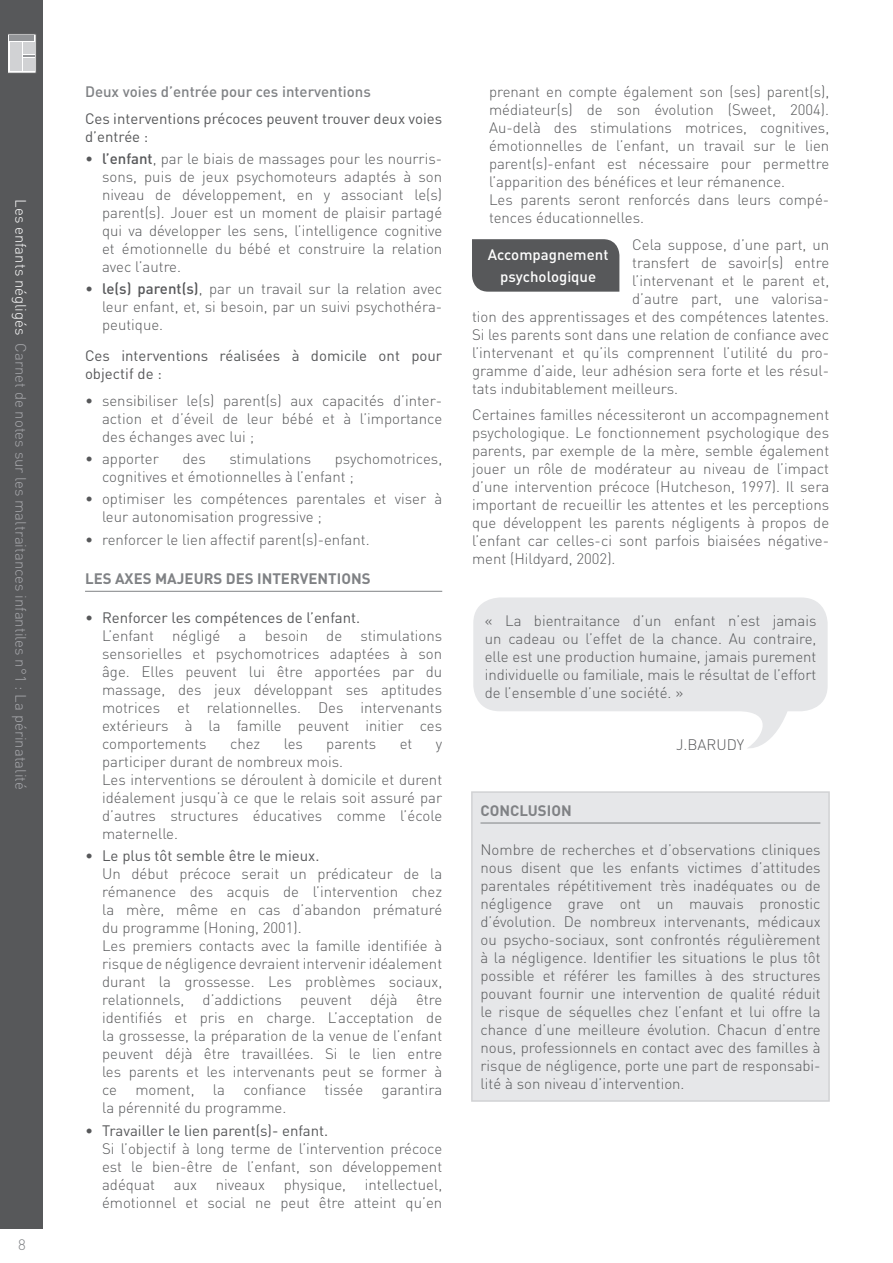
<style>
.page{position:relative;width:893px;height:1263px;background:#fff}
.page>*{position:absolute;margin:0;border:0;box-sizing:border-box;transform-origin:0 0}
.t1{font:300 15px/18px "DIN";color:#57585a;text-align:justify}
.t2{font:15px/18px "DIN";color:#57585a}
.t3{font:300 15px "DIN";color:#a8a9ad}
.t4{font:700 15px "DIN";color:#808285}
.t5{font:500 15px "DIN";color:#808285}
.t6{font:500 15px "DIN";color:#fff}
.t7{font:300 15px "DIN";color:#808285}
.s1{color:#fff}
.s2{font-weight:500}
.s3{font-weight:300}
.s4{font-weight:400}
</style>
<div class="page">
<div style="left:471px;top:791px;width:359px;height:311px;background:#e6e7e9;border:2px solid #d1d2d4"></div>
<svg style="left:473px;top:597px;width:355px;height:151px;fill:#e6e7e9"></svg>
<hr style="left:85px;top:591px;width:357px;height:1px;background:#808285">
<hr style="left:480px;top:823px;width:340px;height:1px;background:#808285">
<div style="left:0;top:0;width:43px;height:1229px;background:#57585a"></div>
<svg style="left:8px;top:34px;width:28px;height:39px"></svg>
<div style="left:10px;top:42px;width:11px;height:29px;background:#d1d2d4"></div>
<div style="left:23px;top:42px;width:12px;height:12px;background:#d1d2d4"></div>
<div style="left:23px;top:58px;width:12px;height:12px;background:#d1d2d4"></div>
<svg style="left:23px;top:55px;width:12px;height:2px"></svg>
<div style="left:9px;top:36px;width:25px;height:5px;background:#939598"></div>
<div style="left:472px;top:239px;width:147px;height:53px;background:#57585a"></div>
<p class="t3" style="left:30px;top:199px;width:592px;rotate:90deg"><span class="s1">Les enfants négligés</span> Carnet de notes sur les maltraitances infantiles n°1 : La périnatalité</p>
<p class="t7" style="left:18px;top:1236px;width:9px">8</p>
<p class="t5" style="left:85px;top:82px;width:287px">Deux voies d’entrée pour ces interventions</p>
<p class="t2" style="left:85px;top:109px;width:359px">Ces interventions précoces peuvent trouver deux voies d’entrée :</p>
<p class="t1" style="left:102px;top:150px;width:342px;text-indent:-17px">• <span class="s2">l’enfant</span>, par le biais de massages pour les nourris&shy;sons, puis de jeux psychomoteurs adaptés à son niveau de développement, en y associant le(s) parent(s). Jouer est un moment de plaisir partagé qui va développer les sens, l’intelligence cognitive et émotionnelle du bébé et construire la relation avec l’autre.</p>
<p class="t1" style="left:102px;top:280px;width:342px;text-indent:-17px">• <span class="s2">le(s) parent(s)</span>, par un travail sur la relation avec leur enfant, et, si besoin, par un suivi psychothéra&shy;peutique.</p>
<p class="t2" style="left:85px;top:346px;width:359px">Ces interventions réalisées à domicile ont pour objectif de :</p>
<p class="t1" style="left:102px;top:391px;width:342px;text-indent:-17px">• sensibiliser le(s) parent(s) aux capacités d’inter&shy;action et d’éveil de leur bébé et à l’importance des échanges avec lui ;</p>
<p class="t1" style="left:85px;top:449px;width:75px">• apporter</p>
<p class="t1" style="left:182px;top:449px;width:25px">des</p>
<p class="t1" style="left:229px;top:449px;width:83px">stimulations</p>
<p class="t1" style="left:102px;top:449px;width:342px;text-indent:233px">psychomotrices, cognitives et émotionnelles à l’enfant ;</p>
<p class="t1" style="left:102px;top:490px;width:342px;text-indent:-17px">• optimiser les compétences parentales et viser à leur autonomisation progressive ;</p>
<p class="t1" style="left:85px;top:530px;width:286px">• renforcer le lien affectif parent(s)-enfant.</p>
<p class="t4" style="left:85px;top:568px;width:287px">LES AXES MAJEURS DES INTERVENTIONS</p>
<p class="t2" style="left:85px;top:608px;width:274px"><span class="s3">•</span> Renforcer les compétences de l’enfant.</p>
<p class="t1" style="left:102px;top:626px;width:342px">L’enfant négligé a besoin de stimulations sensorielles et psychomotrices adaptées à son âge. Elles peuvent lui être apportées par du massage, des jeux développant ses aptitudes motrices et relationnelles. Des intervenants extérieurs à la famille peuvent initier ces comportements</p>
<p class="t1" style="left:230px;top:734px;width:32px">chez</p>
<p class="t1" style="left:284px;top:734px;width:21px">les</p>
<p class="t1" style="left:326px;top:734px;width:52px">parents</p>
<p class="t1" style="left:400px;top:734px;width:14px">et</p>
<p class="t1" style="left:436px;top:734px;width:8px">y</p>
<p class="t1" style="left:102px;top:752px;width:243px">participer durant de nombreux mois.</p>
<p class="t1" style="left:102px;top:770px;width:342px">Les interventions se déroulent à domicile et durent idéalement jusqu’à ce que le relais soit assuré par d’autres structures éducatives comme l’école maternelle.</p>
<p class="t1" style="left:102px;top:847px;width:342px;text-align:left;text-indent:-17px">• <span class="s4">Le plus tôt semble être le mieux.<br></span>Un début précoce serait un prédicateur de la rémanence des acquis de l’intervention chez la mère, même en cas d’abandon prématuré du programme (Honing, 2001).</p>
<p class="t1" style="left:102px;top:937px;width:342px">Les premiers contacts avec la famille identifiée à risque de négligence devraient intervenir idéalement durant la grossesse. Les problèmes sociaux, relationnels, d’addictions peuvent déjà être identifiés et pris en charge. L’acceptation de la grossesse, la préparation de la venue de l’enfant peuvent déjà être travaillées. Si le lien entre les parents et les intervenants peut se former à ce moment, la confiance tissée garantira la pérennité du programme.</p>
<p class="t2" style="left:85px;top:1121px;width:242px"><span class="s3">•</span> Travailler le lien parent(s)- enfant.</p>
<p class="t1" style="left:102px;top:1139px;width:342px">Si l’objectif à long terme de l’intervention précoce est le bien-être de l’enfant, son développement adéquat</p>
<p class="t1" style="left:102px;top:1175px;width:342px;text-align:right">intellectuel,<br>émotionnel et social ne peut être atteint qu’en</p>
<p class="t1" style="left:174px;top:1175px;width:25px">aux</p>
<p class="t1" style="left:216px;top:1175px;width:51px">niveaux</p>
<p class="t1" style="left:284px;top:1175px;width:64px">physique,</p>
<p class="t1" style="left:489px;top:83px;width:342px">prenant en compte également son (ses) parent(s), médiateur(s) de son évolution (Sweet, 2004).<br>Au-delà des stimulations motrices, cognitives, émotionnelles de l’enfant, un travail sur le lien parent(s)-enfant est nécessaire pour permettre l’apparition des bénéfices et leur rémanence.</p>
<p class="t1" style="left:489px;top:191px;width:342px">Les parents seront renforcés dans leurs compé&shy;tences éducationnelles.</p>
<p class="t1" style="left:632px;top:235px;width:199px">Cela suppose, d’une part, un</p>
<p class="t1" style="left:632px;top:253px;width:198px">transfert de savoir(s) entre</p>
<p class="t1" style="left:632px;top:271px;width:199px">l’intervenant et le parent et,</p>
<p class="t1" style="left:632px;top:289px;width:199px">d’autre part, une valorisa-</p>
<p class="t1" style="left:472px;top:307px;width:359px">tion des apprentissages et des compétences latentes.</p>
<p class="t1" style="left:472px;top:325px;width:359px">Si les parents sont dans une relation de confiance avec</p>
<p class="t1" style="left:472px;top:343px;width:359px">l’intervenant et qu’ils comprennent l’utilité du pro-</p>
<p class="t1" style="left:472px;top:361px;width:359px">gramme d’aide, leur adhésion sera forte et les résul-</p>
<p class="t1" style="left:472px;top:379px;width:208px">tats indubitablement meilleurs.</p>
<p class="t1" style="left:472px;top:406px;width:359px">Certaines familles nécessiteront un accompagnement psychologique. Le fonctionnement psychologique des parents, par exemple de la mère, semble également jouer un rôle de modérateur au niveau de l’impact d’une intervention précoce (Hutcheson, 1997). Il sera important de recueillir les attentes et les perceptions que développent les parents négligents à propos de l’enfant car celles-ci sont parfois biaisées négative&shy;ment (Hildyard, 2002).</p>
<p class="t6" style="left:488px;top:245px;width:122px">Accompagnement</p>
<p class="t6" style="left:500px;top:267px;width:97px">psychologique</p>
<p class="t1" style="left:485px;top:611px;width:333px">« La bientraitance d’un enfant n’est jamais un cadeau ou l’effet de la chance. Au contraire, elle est une production humaine, jamais purement individuelle ou familiale, mais le résultat de l’effort de l’ensemble d’une société. »</p>
<p class="t1" style="left:676px;top:735px;width:70px">J.BARUDY</p>
<p class="t4" style="left:480px;top:800px;width:93px">CONCLUSION</p>
<p class="t1" style="left:480px;top:840px;width:342px">Nombre de recherches et d’observations cliniques nous disent que les enfants victimes d’attitudes parentales répétitivement très inadéquates ou de négligence grave ont un mauvais pronostic d’évolution. De nombreux intervenants, médicaux ou psycho-sociaux, sont confrontés régulièrement à la négligence. Identifier les situations le plus tôt possible et référer les familles à des structures pouvant fournir une intervention de qualité réduit le risque de séquelles chez l’enfant et lui offre la chance d’une meilleure évolution. Chacun d’entre nous, professionnels en contact avec des familles à risque de négligence, porte une part de responsabi&shy;lité à son niveau d’intervention.</p>
</div>
